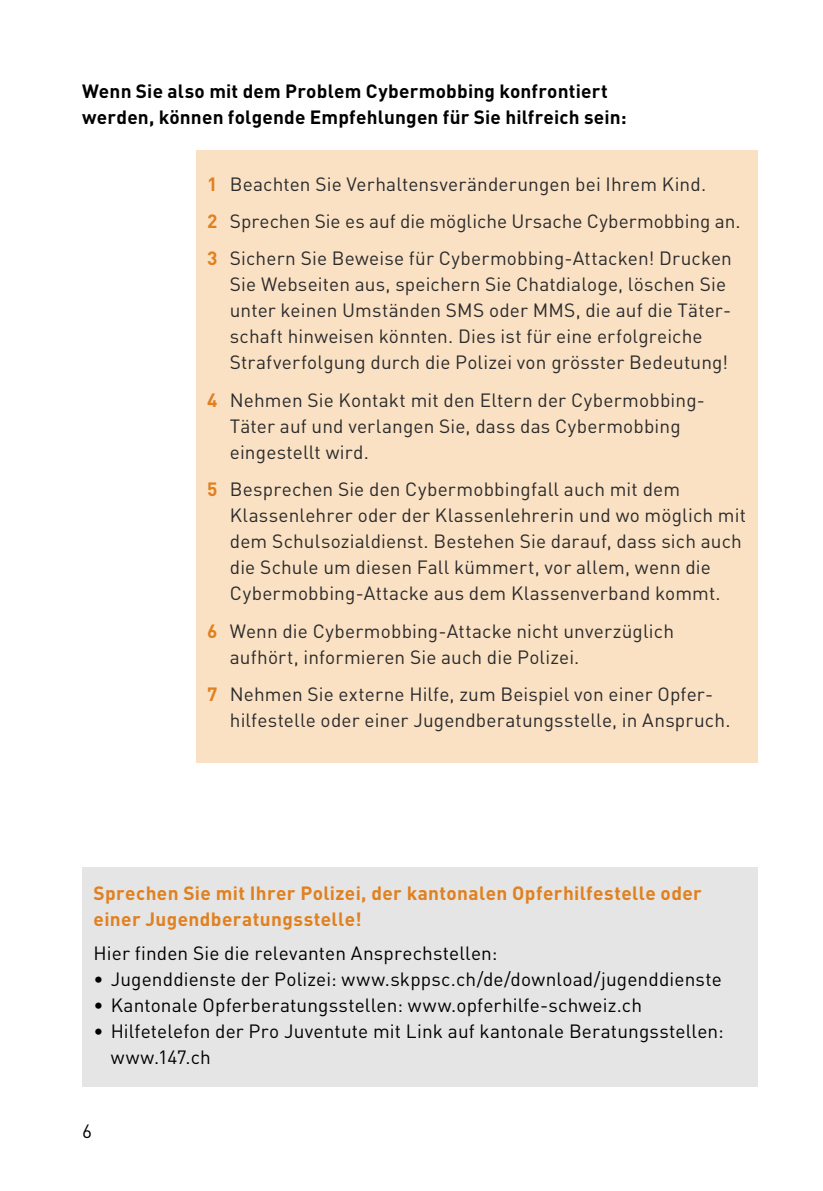
<style>
.page{position:relative;width:823px;height:1191px;background:#fff}
.page>*{position:absolute;margin:0;border:0;box-sizing:border-box;transform-origin:0 0}
.t1{font:19px/26px "DIN Weber";letter-spacing:.01em;color:#2b2b2b}
.t2{font:19px/26px "DIN Weber";letter-spacing:.01em;color:#000}
.t3{font:700 19px/26px "DIN Weber";letter-spacing:.01em;color:#000}
.t4{font:700 19px/26px "DIN Weber";letter-spacing:.02em;color:#e0801f}
.t5{font:19px "DIN";color:#000}
.s1{font-weight:700;color:#e0801f}
</style>
<div class="page">
<div style="left:196px;top:150px;width:561px;height:613px;background:#fae1c4"></div>
<div style="left:82px;top:867px;width:675px;height:219px;background:#e5e5e5"></div>
<p class="t3" style="left:82px;top:77px;width:545px">Wenn Sie also mit dem Problem Cybermobbing konfrontiert werden, können folgende Empfehlungen für Sie hilfreich sein:</p>
<p class="t1" style="left:207px;top:165px;width:534px;line-height:37.4px"><span class="s1">1</span> Beachten Sie Verhaltensveränderungen bei Ihrem Kind.<br><span class="s1">2</span> Sprechen Sie es auf die mögliche Ursache Cybermobbing an.<br><span class="s1">3</span> Sichern Sie Beweise für Cybermobbing-Attacken! Drucken</p>
<p class="t1" style="left:230px;top:271px;width:502px">Sie Webseiten aus, speichern Sie Chatdialoge, löschen Sie unter keinen Umständen SMS oder MMS, die auf die Täter&shy;schaft hinweisen könnten. Dies ist für eine erfolgreiche Strafverfolgung durch die Polizei von grösster Bedeutung!</p>
<p class="t1" style="left:230px;top:386px;width:471px;text-indent:-23px"><span class="s1">4</span> Nehmen Sie Kontakt mit den Eltern der Cybermobbing--<br>Täter auf und verlangen Sie, dass das Cybermobbing eingestellt wird.</p>
<p class="t1" style="left:230px;top:476px;width:517px;text-indent:-23px"><span class="s1">5</span> Besprechen Sie den Cybermobbingfall auch mit dem Klassenlehrer oder der Klassenlehrerin und wo möglich mit dem Schulsozialdienst. Bestehen Sie darauf, dass sich auch die Schule um diesen Fall kümmert, vor allem, wenn die Cybermobbing-Attacke aus dem Klassenverband kommt.</p>
<p class="t1" style="left:230px;top:617px;width:445px;text-indent:-23px"><span class="s1">6</span> Wenn die Cybermobbing-Attacke nicht unverzüglich aufhört, informieren Sie auch die Polizei.</p>
<p class="t1" style="left:230px;top:680px;width:502px;text-indent:-23px"><span class="s1">7</span> Nehmen Sie externe Hilfe, zum Beispiel von einer Opfer&shy;hilfestelle oder einer Jugendberatungsstelle, in Anspruch.</p>
<p class="t4" style="left:94px;top:879px;width:609px">Sprechen Sie mit Ihrer Polizei, der kantonalen Opferhilfestelle oder einer Jugendberatungsstelle!</p>
<p class="t2" style="left:94px;top:940px;width:405px">Hier finden Sie die relevanten Ansprechstellen:</p>
<p class="t2" style="left:94px;top:966px;width:629px">• Jugenddienste der Polizei: www.skppsc.ch/de/download/jugenddienste</p>
<p class="t2" style="left:94px;top:992px;width:549px">• Kantonale Opferberatungsstellen: www.opferhilfe-schweiz.ch</p>
<p class="t2" style="left:111px;top:1018px;width:614px;text-indent:-17px">• Hilfetelefon der Pro Juventute mit Link auf kantonale Beratungsstellen: www.147.ch</p>
<p class="t5" style="left:82px;top:1119px;width:11px">6</p>
</div>
